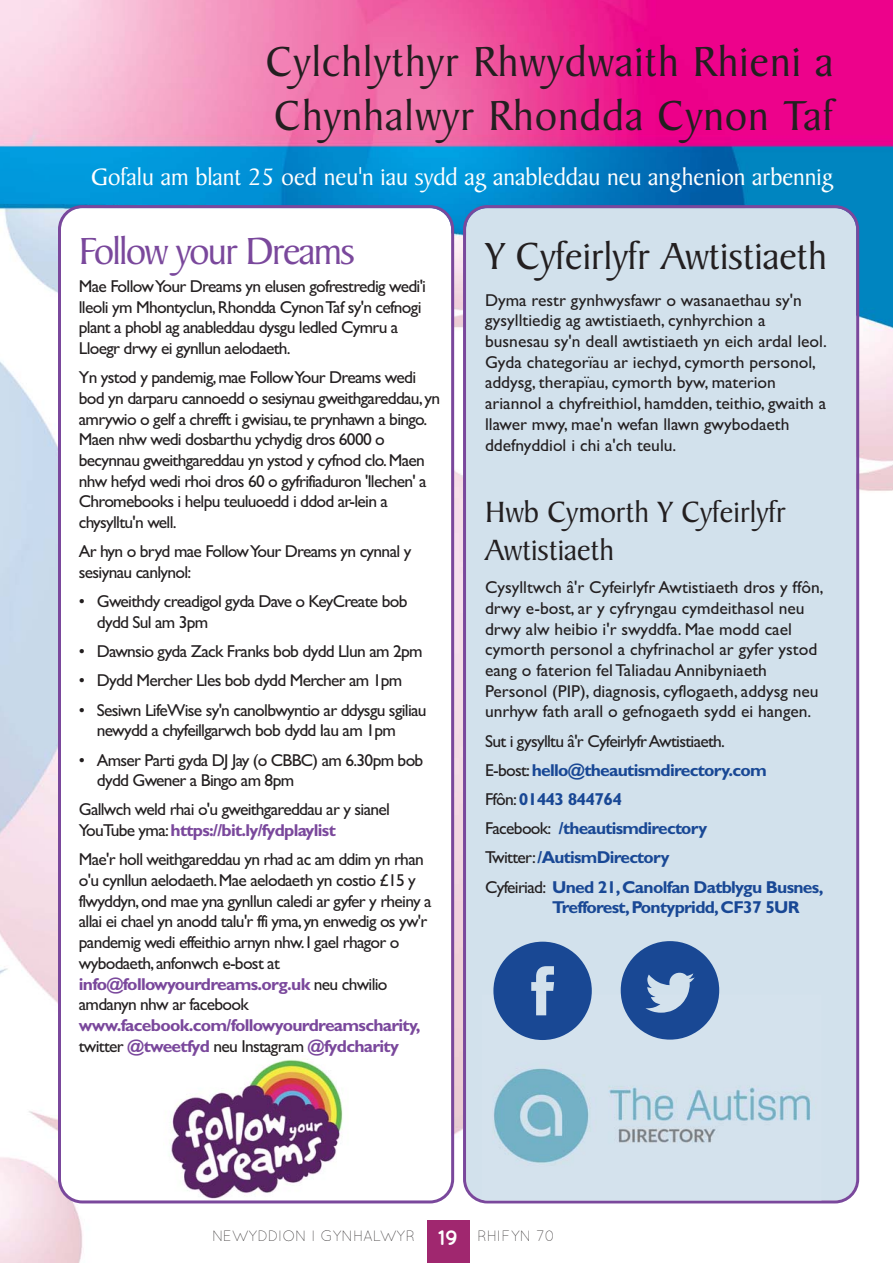
<style>
.page{position:relative;width:893px;height:1263px;background:#fff}
.page>*{position:absolute;margin:0;border:0;box-sizing:border-box;transform-origin:0 0}
.t1{font:45px/54px "Baker Signet BT";letter-spacing:.025em;color:#231f20}
.t2{font:40.5px "Baker Signet BT";color:#231f20}
.t3{font:40.5px "Baker Signet BT";letter-spacing:-.04em;color:#7a489c}
.t4{font:31.5px/37.8px "Baker Signet BT";color:#231f20}
.t5{font:25.5px "Baker Signet BT";color:#fff}
.t6{font:17.25px/20.7px "Gill Sans";letter-spacing:-.04em;color:#231f20}
.t7{font:17.25px/20.7px "Gill Sans";color:#231f20}
.t8{font:700 17.25px/29.2px "Gill Sans";letter-spacing:-.04em;color:#194895}
.t9{font:700 17.25px/20.7px "Gill Sans";letter-spacing:-.04em;color:#7a489c}
.t10{font:300 15px "Quicksand";letter-spacing:-.01em;color:#231f20}
.s1{font-weight:700;color:#7a489c}
.s2{font-weight:400;color:#231f20}
.s3{font-weight:700;font-size:21px;color:#fff}
</style>
<div class="page">
<img style="left:0;top:0;width:893px;height:1263px">
<div style="left:427px;top:1221px;width:42px;height:42px;background:#a0276f"></div>
<svg style="left:58px;top:205px;width:396px;height:998px"></svg>
<div style="left:463px;top:205px;width:396px;height:998px;background:#d2e1ec"></div>
<img style="left:482px;top:994px;width:339px;height:206px">
<svg style="left:493px;top:942px;width:99px;height:98px;background:#4d73ad"></svg>
<svg style="left:621px;top:941px;width:98px;height:98px;background:#567ab1"></svg>
<h1 class="t1" style="left:266px;top:38px;width:569px">Cylchlythyr Rhwydwaith Rhieni a<br>Chynhalwyr Rhondda Cynon Taf</h1>
<h3 class="t5" style="left:91px;top:167px;width:744px">Gofalu am blant 25 oed neu'n iau sydd ag anableddau neu anghenion arbennig</h3>
<h2 class="t3" style="left:79px;top:234px;width:278px">Follow your Dreams</h2>
<p class="t6" style="left:79px;top:278px;width:349px">Mae Follow Your Dreams yn elusen gofrestredig wedi'i lleoli ym Mhontyclun, Rhondda Cynon Taf sy'n cefnogi plant a phobl ag anableddau dysgu ledled Cymru a Lloegr drwy ei gynllun aelodaeth.</p>
<p class="t6" style="left:79px;top:369px;width:363px">Yn ystod y pandemig, mae Follow Your Dreams wedi bod yn darparu cannoedd o sesiynau gweithgareddau, yn amrywio o gelf a chrefft i gwisiau, te prynhawn a bingo.<br>Maen nhw wedi dosbarthu ychydig dros 6000 o becynnau gweithgareddau yn ystod y cyfnod clo. Maen nhw hefyd wedi rhoi dros 60 o gyfrifiaduron 'llechen' a Chromebooks i helpu teuluoedd i ddod ar-lein a chysylltu'n well.</p>
<p class="t6" style="left:79px;top:543px;width:334px">Ar hyn o bryd mae Follow Your Dreams yn cynnal y sesiynau canlynol:</p>
<p class="t6" style="left:97px;top:593px;width:312px;text-indent:-18px">• Gweithdy creadigol gyda Dave o KeyCreate bob dydd Sul am 3pm</p>
<p class="t6" style="left:79px;top:643px;width:345px">• Dawnsio gyda Zack Franks bob dydd Llun am 2pm</p>
<p class="t6" style="left:79px;top:672px;width:325px">• Dydd Mercher Lles bob dydd Mercher am 1pm</p>
<p class="t6" style="left:97px;top:701px;width:331px;text-indent:-18px">• Sesiwn LifeWise sy'n canolbwyntio ar ddysgu sgiliau newydd a chyfeillgarwch bob dydd Iau am 1pm</p>
<p class="t6" style="left:97px;top:751px;width:328px;text-indent:-18px">• Amser Parti gyda DJ Jay (o CBBC) am 6.30pm bob dydd Gwener a Bingo am 8pm</p>
<p class="t6" style="left:79px;top:801px;width:313px">Gallwch weld rhai o'u gweithgareddau ar y sianel<br>YouTube yma: <span class="s1">https://bit.ly/fydplaylist</span></p>
<p class="t6" style="left:79px;top:851px;width:354px">Mae'r holl weithgareddau yn rhad ac am ddim yn rhan o'u cynllun aelodaeth. Mae aelodaeth yn costio £15 y flwyddyn, ond mae yna gynllun caledi ar gyfer y rheiny a allai ei chael yn anodd talu'r ffi yma, yn enwedig os yw'r pandemig wedi effeithio arnyn nhw. I gael rhagor o wybodaeth, anfonwch e-bost at <span class="s1">info@followyourdreams.org.uk</span> neu chwilio amdanyn nhw ar facebook</p>
<p class="t9" style="left:79px;top:1017px;width:343px">www.facebook.com/followyourdreamscharity, <span class="s2">twitter</span> @tweetfyd <span class="s2">neu Instagram</span> @fydcharity</p>
<h2 class="t2" style="left:485px;top:240px;width:343px">Y Cyfeirlyfr Awtistiaeth</h2>
<p class="t7" style="left:485px;top:291px;width:343px">Dyma restr gynhwysfawr o wasanaethau sy'n gysylltiedig ag awtistiaeth, cynhyrchion a busnesau sy'n deall awtistiaeth yn eich ardal leol.<br>Gyda chategorïau ar iechyd, cymorth personol, addysg, therapïau, cymorth byw, materion ariannol a chyfreithiol, hamdden, teithio, gwaith a llawer mwy, mae'n wefan llawn gwybodaeth ddefnyddiol i chi a'ch teulu.</p>
<h3 class="t4" style="left:485px;top:496px;width:302px">Hwb Cymorth Y Cyfeirlyfr<br>Awtistiaeth</h3>
<p class="t7" style="left:485px;top:579px;width:340px">Cysylltwch â'r Cyfeirlyfr Awtistiaeth dros y ffôn, drwy e-bost, ar y cyfryngau cymdeithasol neu drwy alw heibio i'r swyddfa. Mae modd cael cymorth personol a chyfrinachol ar gyfer ystod eang o faterion fel Taliadau Annibyniaeth Personol (PIP), diagnosis, cyflogaeth, addysg neu unrhyw fath arall o gefnogaeth sydd ei hangen.</p>
<p class="t8" style="left:485px;top:728px;width:340px"><span class="s2">Sut i gysylltu â'r Cyfeirlyfr Awtistiaeth.<br>E-bost:</span> hello@theautismdirectory.com<br><span class="s2">Ffôn:</span> 01443 844764<br><span class="s2">Facebook:</span> /theautismdirectory<br><span class="s2">Twitter:</span> /AutismDirectory<br><span class="s2">Cyfeiriad:</span> Uned 21, Canolfan Datblygu Busnes,</p>
<p class="t8" style="left:552px;top:895px;width:249px">Trefforest, Pontypridd, CF37 5UR</p>
<p class="t10" style="left:212px;top:1231px;width:345px">NEWYDDION I GYNHALWYR <span class="s3">19</span> RHIFYN 70</p>
</div>
